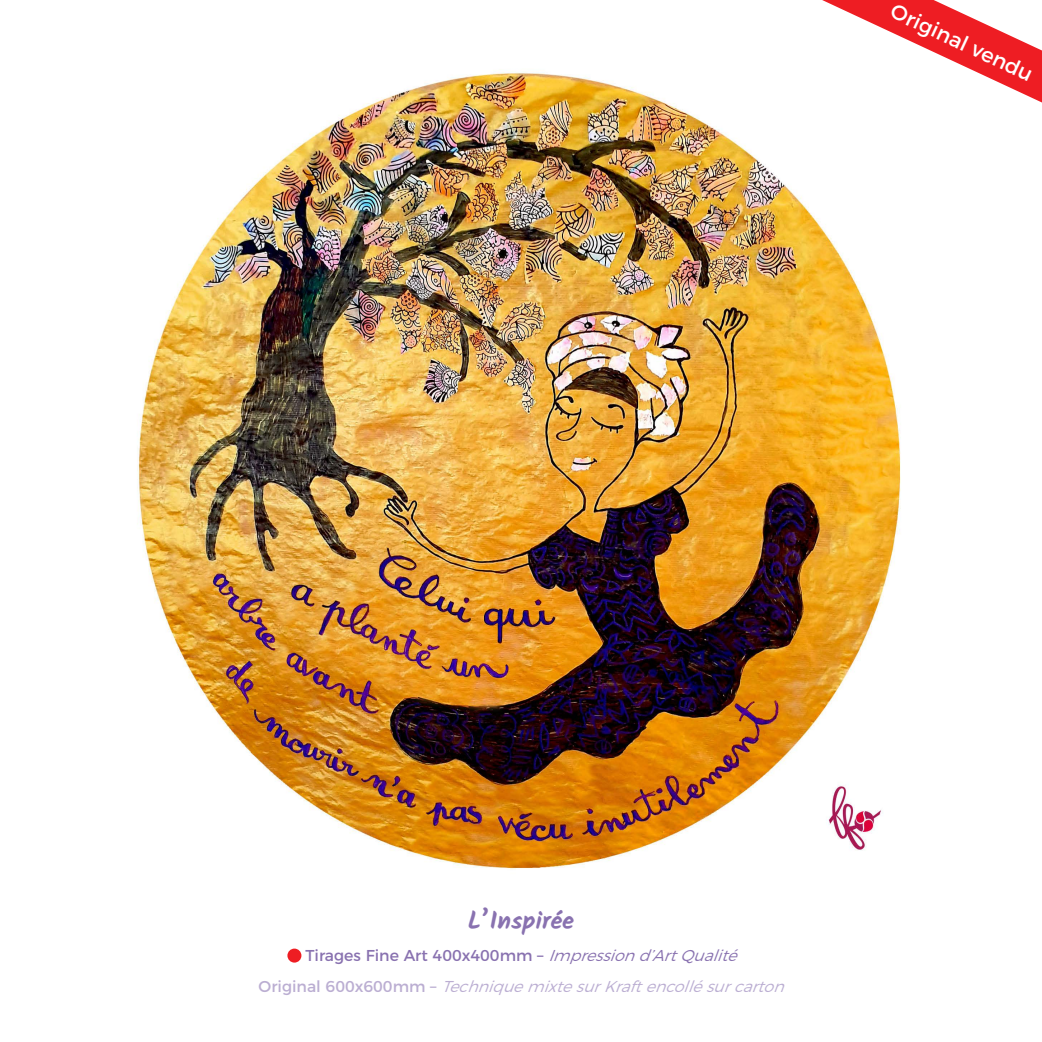
<style>
.page{position:relative;width:1042px;height:1042px;background:#fff}
.page>*{position:absolute;margin:0;border:0;box-sizing:border-box;transform-origin:0 0}
.t1{font:700 24.5px "Kalam";color:#8972b0}
.t2{font:21px "Montserrat";color:#fff}
.t3{font:italic 300 15.75px "Montserrat";color:#bbaed2}
.t4{font:15.75px "Montserrat";color:#8972b0}
.s1{font-weight:300;font-style:italic}
.s2{font-weight:400;font-style:normal}
</style>
<div class="page">
<img style="left:137px;top:72px;width:764px;height:797px">
<svg style="left:822px;top:0;width:220px;height:103px"></svg>
<div style="left:287px;top:948px;width:14px;height:14px;background:#ee1d23;border-radius:50%"></div>
<p class="t2" style="left:899px;top:-6px;width:156px;rotate:25deg">Original vendu</p>
<p class="t1" style="left:468px;top:906px;width:108px">L’Inspirée</p>
<p class="t4" style="left:305px;top:942px;width:440px">T i ra g es F i n e A rt 4 0 0x4 0 0 m m – <span class="s1">Impressiond’ArtQualité</span></p>
<p class="t3" style="left:259px;top:974px;width:534px"><span class="s2">O r i g i n a l 6 0 0 x 6 0 0 m m –</span> TechniquemixtesurKraftencollésurcarton</p>
</div>
